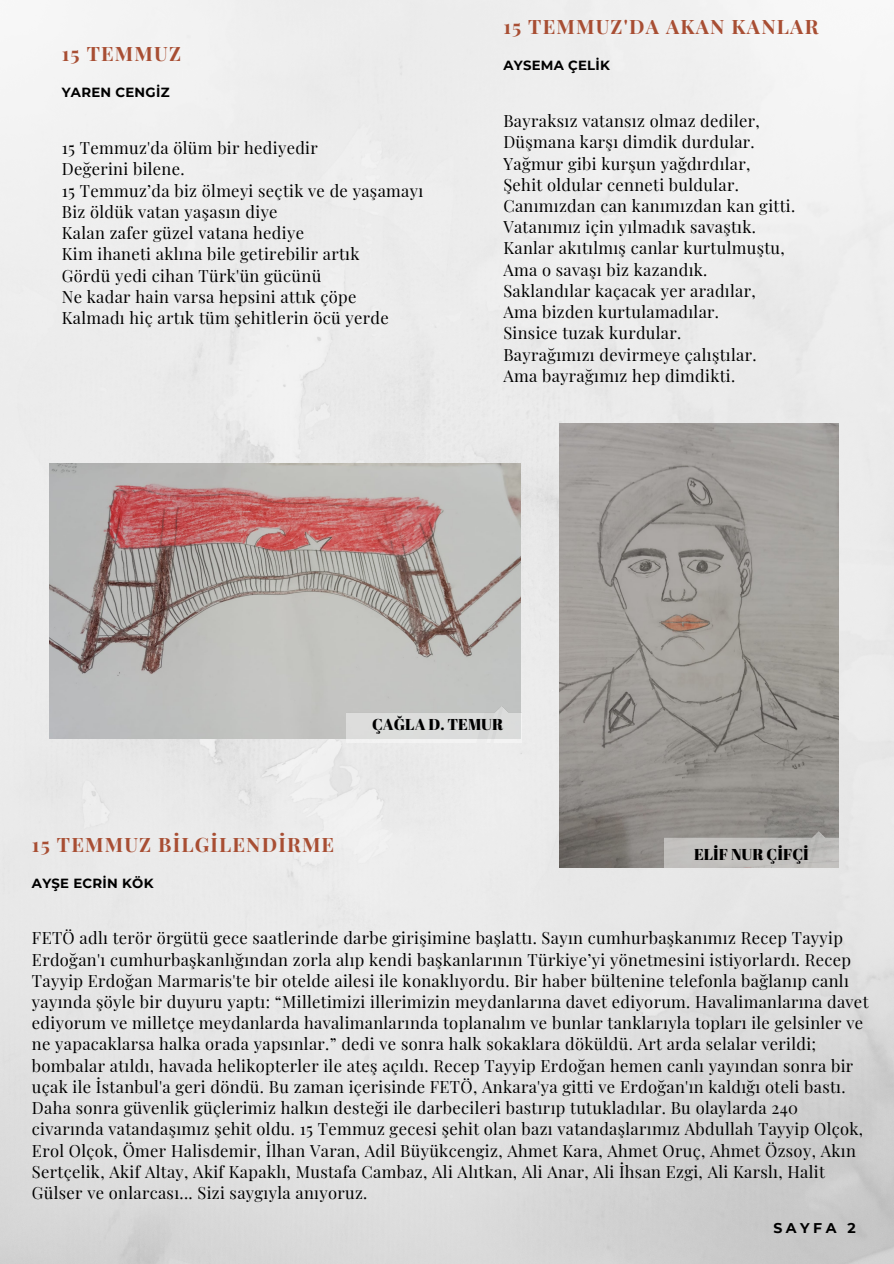
<style>
.page{position:relative;width:894px;height:1264px;background:#fff}
.page>*{position:absolute;margin:0;border:0;box-sizing:border-box;transform-origin:0 0}
.t1{font:700 19.8px "Playfair Display";letter-spacing:.06em;color:#a84e33}
.t2{font:16.5px/21.1px "Playfair Display";letter-spacing:.02em;color:#000}
.t3{font:15.75px "Abril Fatface";color:#000}
.t4{font:700 14.1px "Montserrat";letter-spacing:.25em;color:#000}
.t5{font:700 13.2px "Montserrat";letter-spacing:.02em;color:#000}
</style>
<div class="page">
<img style="left:0;top:0;width:893px;height:1263px">
<img style="left:50px;top:463px;width:470px;height:275px">
<img style="left:559px;top:423px;width:279px;height:444px">
<img style="left:664px;top:831px;width:174px;height:36px">
<img style="left:346px;top:706px;width:175px;height:36px">
<p class="t1" style="left:62px;top:40px;width:121px">15 TEMMUZ</p>
<p class="t5" style="left:62px;top:84px;width:109px">YAREN CENGİZ</p>
<p class="t2" style="left:62px;top:137px;width:257px">15 Temmuz'da ölüm bir hediyedir</p>
<p class="t2" style="left:62px;top:158px;width:124px">Değerini bilene.</p>
<p class="t2" style="left:62px;top:179px;width:363px">15 Temmuz’da biz ölmeyi seçtik ve de yaşamayı</p>
<p class="t2" style="left:62px;top:200px;width:217px">Biz öldük vatan yaşasın diye</p>
<p class="t2" style="left:62px;top:222px;width:244px">Kalan zafer güzel vatana hediye</p>
<p class="t2" style="left:62px;top:243px;width:299px">Kim ihaneti aklına bile getirebilir artık</p>
<p class="t2" style="left:62px;top:264px;width:261px">Gördü yedi cihan Türk'ün gücünü</p>
<p class="t2" style="left:62px;top:285px;width:296px">Ne kadar hain varsa hepsini attık çöpe</p>
<p class="t2" style="left:62px;top:306px;width:328px">Kalmadı hiç artık tüm şehitlerin öcü yerde</p>
<p class="t1" style="left:503px;top:12px;width:316px">15 TEMMUZ'DA AKAN KANLAR</p>
<p class="t5" style="left:503px;top:57px;width:108px">AYSEMA ÇELİK</p>
<p class="t2" style="left:503px;top:110px;width:258px">Bayraksız vatansız olmaz dediler,</p>
<p class="t2" style="left:503px;top:131px;width:253px">Düşmana karşı dimdik durdular.</p>
<p class="t2" style="left:503px;top:152px;width:248px">Yağmur gibi kurşun yağdırdılar,</p>
<p class="t2" style="left:503px;top:173px;width:237px">Şehit oldular cenneti buldular.</p>
<p class="t2" style="left:503px;top:195px;width:293px">Canımızdan can kanımızdan kan gitti.</p>
<p class="t2" style="left:503px;top:216px;width:254px">Vatanımız için yılmadık savaştık.</p>
<p class="t2" style="left:503px;top:237px;width:283px">Kanlar akıtılmış canlar kurtulmuştu,</p>
<p class="t2" style="left:503px;top:258px;width:205px">Ama o savaşı biz kazandık.</p>
<p class="t2" style="left:503px;top:279px;width:254px">Saklandılar kaçacak yer aradılar,</p>
<p class="t2" style="left:503px;top:301px;width:217px">Ama bizden kurtulamadılar.</p>
<p class="t2" style="left:503px;top:322px;width:179px">Sinsice tuzak kurdular.</p>
<p class="t2" style="left:503px;top:343px;width:254px">Bayrağımızı devirmeye çalıştılar.</p>
<p class="t2" style="left:503px;top:364px;width:233px">Ama bayrağımız hep dimdikti.</p>
<p class="t3" style="left:372px;top:713px;width:133px">ÇAĞLA D. TEMUR</p>
<p class="t1" style="left:32px;top:830px;width:304px">15 TEMMUZ BİLGİLENDİRME</p>
<p class="t5" style="left:32px;top:875px;width:123px">AYŞE ECRİN KÖK</p>
<p class="t2" style="left:32px;top:926px;width:837px">FETÖ adlı terör örgütü gece saatlerinde darbe girişimine başlattı. Sayın cumhurbaşkanımız Recep Tayyip Erdoğan'ı cumhurbaşkanlığından zorla alıp kendi başkanlarının Türkiye’yi yönetmesini istiyorlardı. Recep Tayyip Erdoğan Marmaris'te bir otelde ailesi ile konaklıyordu. Bir haber bültenine telefonla bağlanıp canlı yayında şöyle bir duyuru yaptı: “Milletimizi illerimizin meydanlarına davet ediyorum. Havalimanlarına davet ediyorum ve milletçe meydanlarda havalimanlarında toplanalım ve bunlar tanklarıyla topları ile gelsinler ve ne yapacaklarsa halka orada yapsınlar.” dedi ve sonra halk sokaklara döküldü. Art arda selalar verildi; bombalar atıldı, havada helikopterler ile ateş açıldı. Recep Tayyip Erdoğan hemen canlı yayından sonra bir uçak ile İstanbul'a geri döndü. Bu zaman içerisinde FETÖ, Ankara'ya gitti ve Erdoğan'ın kaldığı oteli bastı.<br>Daha sonra güvenlik güçlerimiz halkın desteği ile darbecileri bastırıp tutukladılar. Bu olaylarda 240 civarında vatandaşımız şehit oldu. 15 Temmuz gecesi şehit olan bazı vatandaşlarımız Abdullah Tayyip Olçok, Erol Olçok, Ömer Halisdemir, İlhan Varan, Adil Büyükcengiz, Ahmet Kara, Ahmet Oruç, Ahmet Özsoy, Akın Sertçelik, Akif Altay, Akif Kapaklı, Mustafa Cambaz, Ali Alıtkan, Ali Anar, Ali İhsan Ezgi, Ali Karslı, Halit Gülser ve onlarcası... Sizi saygıyla anıyoruz.</p>
<p class="t3" style="left:693px;top:843px;width:116px">ELİF NUR ÇİFÇİ</p>
<p class="t4" style="left:773px;top:1218px;width:84px">SAYFA 2</p>
</div>
